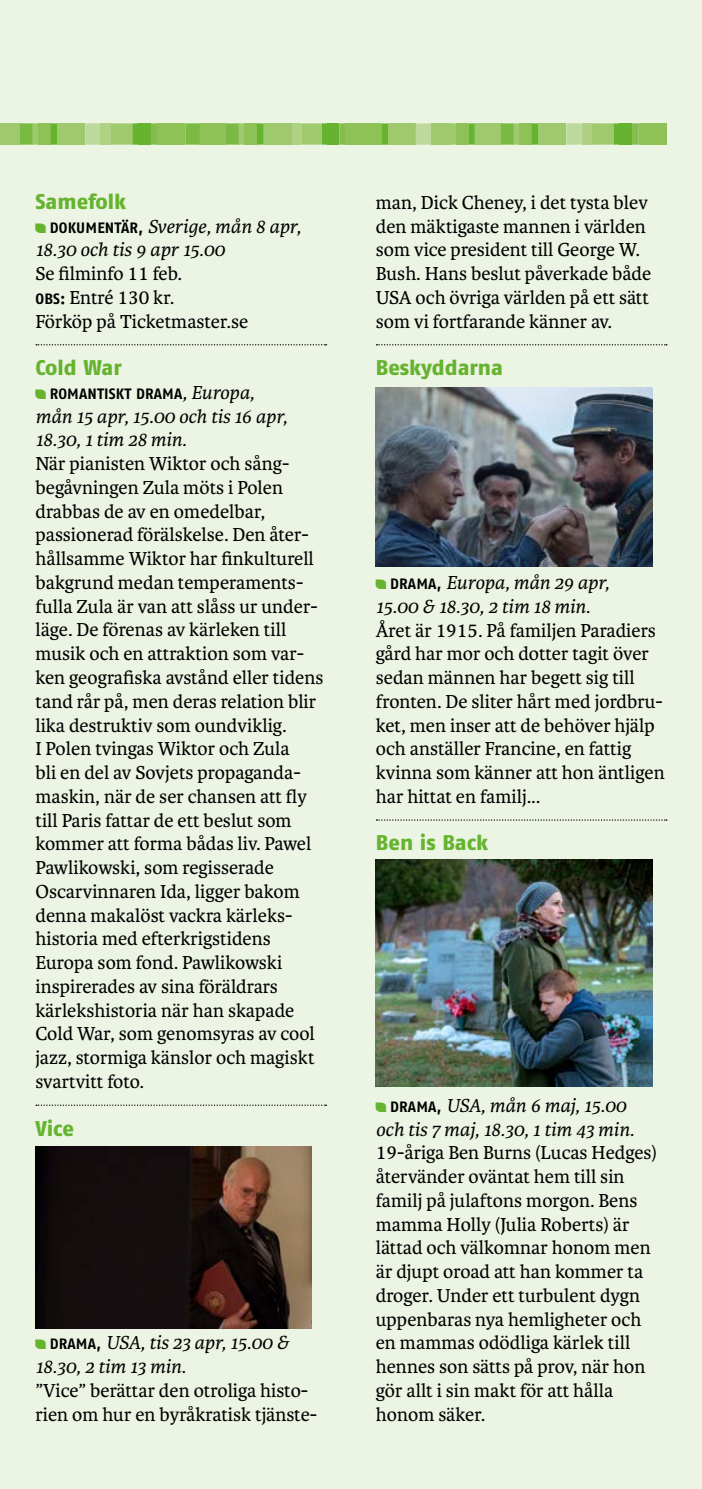
<style>
.page{position:relative;width:702px;height:1489px;background:#fff}
.page>*{position:absolute;margin:0;border:0;box-sizing:border-box;transform-origin:0 0}
.t1{font:800 21.25px "Fago Pro";color:#65b32e}
.t2{font:20px/23.8px "Karmina";color:#000}
.t3{font:italic 20px/23.8px "Karmina";color:#000}
.t4{font:700 15px "Fago Pro";letter-spacing:.01em;color:#000}
.s1{color:#65b32e}
.s2{font-family:"Fago Pro";font-weight:700;font-style:normal;font-size:15px}
.s3{font-family:"Fago Pro";font-weight:700;font-size:15px}
.s4{font-family:"Karmina";font-weight:400;font-style:italic;font-size:20px}
</style>
<div class="page">
<div style="left:0;top:0;width:702px;height:1488px;background:#ecf4e3"></div>
<div style="left:327px;top:123px;width:12px;height:22px;background:#65b32e"></div>
<svg style="left:339px;top:123px;width:7px;height:22px"></svg>
<div style="left:0;top:123px;width:20px;height:22px;background:#9fc96d"></div>
<div style="left:346px;top:123px;width:26px;height:22px;background:#8ec156"></div>
<div style="left:200px;top:123px;width:26px;height:22px;background:#8ec156"></div>
<div style="left:291px;top:123px;width:10px;height:22px;background:#aed184"></div>
<svg style="left:301px;top:123px;width:26px;height:22px"></svg>
<svg style="left:20px;top:123px;width:18px;height:22px"></svg>
<svg style="left:226px;top:123px;width:18px;height:22px"></svg>
<div style="left:38px;top:123px;width:13px;height:22px;background:#8ec156"></div>
<div style="left:244px;top:123px;width:13px;height:22px;background:#8ec156"></div>
<div style="left:139px;top:123px;width:12px;height:22px;background:#65b32e"></div>
<svg style="left:51px;top:123px;width:7px;height:22px"></svg>
<svg style="left:257px;top:123px;width:7px;height:22px"></svg>
<svg style="left:151px;top:123px;width:7px;height:22px"></svg>
<div style="left:58px;top:123px;width:27px;height:22px;background:#9fc96d"></div>
<div style="left:264px;top:123px;width:27px;height:22px;background:#9fc96d"></div>
<div style="left:158px;top:123px;width:27px;height:22px;background:#8ec156"></div>
<svg style="left:85px;top:123px;width:16px;height:22px"></svg>
<svg style="left:185px;top:123px;width:15px;height:22px"></svg>
<div style="left:101px;top:123px;width:10px;height:22px;background:#aed184"></div>
<svg style="left:111px;top:123px;width:28px;height:22px"></svg>
<div style="left:369px;top:123px;width:12px;height:22px;background:#8ec156"></div>
<svg style="left:381px;top:123px;width:7px;height:22px"></svg>
<div style="left:388px;top:123px;width:27px;height:22px;background:#9fc96d"></div>
<svg style="left:415px;top:123px;width:16px;height:22px"></svg>
<svg style="left:451px;top:123px;width:5px;height:22px"></svg>
<div style="left:456px;top:123px;width:12px;height:22px;background:#8ec156"></div>
<svg style="left:468px;top:123px;width:7px;height:22px"></svg>
<div style="left:475px;top:123px;width:26px;height:22px;background:#9fc96d"></div>
<div style="left:431px;top:123px;width:20px;height:22px;background:#9fc96d"></div>
<svg style="left:501px;top:123px;width:18px;height:22px"></svg>
<div style="left:519px;top:123px;width:13px;height:22px;background:#8ec156"></div>
<div style="left:619px;top:123px;width:13px;height:22px;background:#65b32e"></div>
<svg style="left:532px;top:123px;width:6px;height:22px"></svg>
<svg style="left:632px;top:123px;width:6px;height:22px"></svg>
<div style="left:538px;top:123px;width:28px;height:22px;background:#9fc96d"></div>
<div style="left:638px;top:123px;width:28px;height:22px;background:#8ec156"></div>
<svg style="left:566px;top:123px;width:16px;height:22px"></svg>
<div style="left:582px;top:123px;width:10px;height:22px;background:#aed184"></div>
<svg style="left:592px;top:123px;width:27px;height:22px"></svg>
<svg style="left:36px;top:344px;width:290px;height:1px"></svg>
<svg style="left:36px;top:1104px;width:290px;height:1px"></svg>
<img style="left:35px;top:1146px;width:277px;height:182px">
<svg style="left:376px;top:344px;width:291px;height:1px"></svg>
<svg style="left:376px;top:819px;width:291px;height:1px"></svg>
<img style="left:376px;top:387px;width:276px;height:179px">
<img style="left:376px;top:859px;width:276px;height:227px">
<p class="t1" style="left:35px;top:189px;width:92px">Samefolk</p>
<p class="t3" style="left:35px;top:215px;width:267px"><span class="s1">•</span> <span class="s2">DOKUMENTÄR,</span> Sverige, mån 8 apr,<br>18.30 och tis 9 apr 15.00</p>
<p class="t2" style="left:35px;top:262px;width:214px">Se filminfo 11 feb.<br><span class="s3">OBS:</span> Entré 130 kr.<br>Förköp på Ticketmaster.se</p>
<p class="t1" style="left:35px;top:355px;width:88px">Cold War</p>
<p class="t4" style="left:36px;top:385px;width:220px"><span class="s1">•</span> ROMANTISKT DRAMA<span class="s4">, Europa,</span></p>
<p class="t3" style="left:35px;top:405px;width:253px">mån 15 apr, 15.00 och tis 16 apr,<br>18.30, 1 tim 28 min.</p>
<p class="t2" style="left:35px;top:452px;width:289px">När pianisten Wiktor och sång&shy;begåvningen Zula möts i Polen drabbas de av en omedelbar, passionerad förälskelse. Den åter&shy;hållsamme Wiktor har finkulturell bakgrund medan temperaments&shy;fulla Zula är van att slåss ur under&shy;läge. De förenas av kärleken till musik och en attraktion som var&shy;ken geografiska avstånd eller tidens tand rår på, men deras relation blir lika destruktiv som oundviklig.<br>I Polen tvingas Wiktor och Zula<br>bli en del av Sovjets propaganda&shy;maskin, när de ser chansen att fly till Paris fattar de ett beslut som kommer att forma bådas liv. Pawel<br>Pawlikowski, som regisserade<br>Oscarvinnaren Ida, ligger bakom denna makalöst vackra kärleks&shy;historia med efterkrigstidens<br>Europa som fond. Pawlikowski inspirerades av sina föräldrars kärlekshistoria när han skapade<br>Cold War, som genomsyras av cool jazz, stormiga känslor och magiskt svartvitt foto.</p>
<p class="t1" style="left:35px;top:1115px;width:40px">Vice</p>
<p class="t3" style="left:35px;top:1331px;width:255px"><span class="s1">•</span> <span class="s2">DRAMA,</span> USA, tis 23 apr, 15.00 &amp;<br>18.30, 2 tim 13 min.</p>
<p class="t2" style="left:35px;top:1378px;width:283px">”Vice” berättar den otroliga histo&shy;rien om hur en byråkratisk tjänste-</p>
<p class="t2" style="left:376px;top:191px;width:277px">man, Dick Cheney, i det tysta blev den mäktigaste mannen i världen som vice president till George W.<br>Bush. Hans beslut påverkade både<br>USA och övriga världen på ett sätt som vi fortfarande känner av.</p>
<p class="t1" style="left:376px;top:355px;width:129px">Beskyddarna</p>
<p class="t3" style="left:376px;top:571px;width:235px"><span class="s1">•</span> <span class="s2">DRAMA,</span> Europa, mån 29 apr,<br>15.00 &amp; 18.30, 2 tim 18 min.</p>
<p class="t2" style="left:376px;top:618px;width:290px">Året är 1915. På familjen Paradiers gård har mor och dotter tagit över sedan männen har begett sig till fronten. De sliter hårt med jordbru&shy;ket, men inser att de behöver hjälp och anställer Francine, en fattig kvinna som känner att hon äntligen har hittat en familj...</p>
<p class="t1" style="left:376px;top:830px;width:114px">Ben is Back</p>
<p class="t3" style="left:376px;top:1093px;width:260px"><span class="s1">•</span> <span class="s2">DRAMA,</span> USA, mån 6 maj, 15.00 och tis 7 maj, 18.30, 1 tim 43 min.</p>
<p class="t2" style="left:376px;top:1141px;width:283px">19-åriga Ben Burns (Lucas Hedges) återvänder oväntat hem till sin familj på julaftons morgon. Bens mamma Holly (Julia Roberts) är lättad och välkomnar honom men är djupt oroad att han kommer ta droger. Under ett turbulent dygn uppenbaras nya hemligheter och en mammas odödliga kärlek till hennes son sätts på prov, när hon gör allt i sin makt för att hålla honom säker.</p>
</div>
